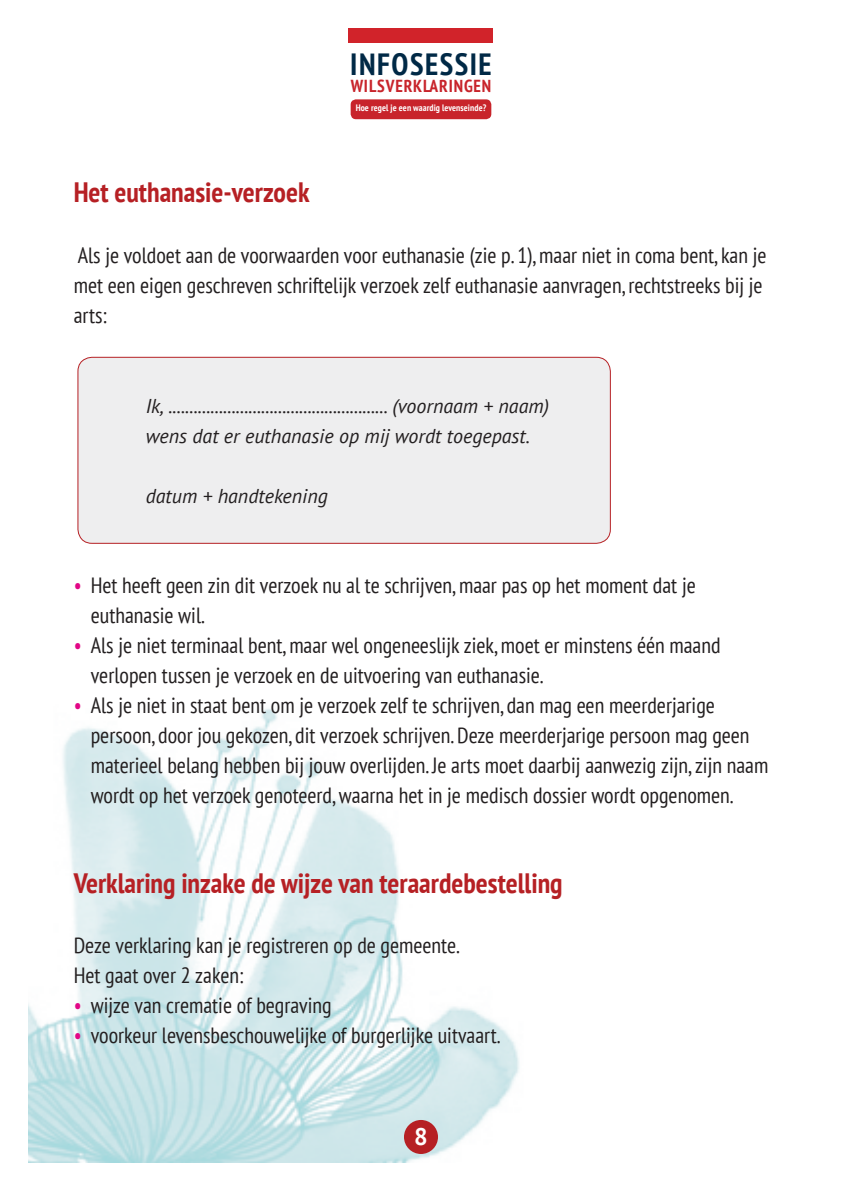
<style>
.page{position:relative;width:842px;height:1191px;background:#fff}
.page>*{position:absolute;margin:0;border:0;box-sizing:border-box;transform-origin:0 0}
.t1{font:700 condensed 30.6px "PT Sans";letter-spacing:.05em;color:#002946}
.Body_insprong_1{font:700 condensed 28px "PT Sans";color:#b62024}
.t2{font:700 24px "PT Sans";color:#fff}
.Body_insprong_1-2{font:condensed 22px/30px "PT Sans";color:#231f20}
.Body{font:condensed 22px "PT Sans";color:#231f20}
.Body-2{font:italic 20px/30px "PT Sans";color:#231f20}
.t3{font:700 condensed 17.4px "PT Sans";letter-spacing:.05em;color:#c8242b}
.t4{font:700 condensed 9.4px "PT Sans";letter-spacing:.01em;color:#fff}
.s1{color:#e20786}
</style>
<div class="page">
<img style="left:28px;top:708px;width:491px;height:454px">
<div style="left:351px;top:99px;width:140px;height:20px;background:#c8242b;border-radius:5px"></div>
<div style="left:349px;top:28px;width:144px;height:15px;background:#d1232a"></div>
<div style="left:404px;top:1120px;width:34px;height:34px;background:#b62024;border-radius:50%"></div>
<div style="left:78px;top:357px;width:532px;height:186px;background:#eeeeef;border-radius:14px"></div>
<div style="left:77px;top:357px;width:534px;height:187px;border:1px solid #b62024;border-radius:14px"></div>
<p class="Body_insprong_1" style="left:74px;top:174px;width:237px">Het euthanasie-verzoek</p>
<p class="t1" style="left:350px;top:43px;width:143px">INFOSESSIE</p>
<p class="t3" style="left:351px;top:74px;width:142px">WILSVERKLARINGEN</p>
<p class="t4" style="left:356px;top:102px;width:132px">Hoe regel je een waardig levenseinde?</p>
<p class="Body_insprong_1-2" style="left:74px;top:239px;width:694px">Als je voldoet aan de voorwaarden voor euthanasie (zie p. 1), maar niet in coma bent, kan je met een eigen geschreven schriftelijk verzoek zelf euthanasie aanvragen, rechtstreeks bij je arts:</p>
<p class="Body-2" style="left:146px;top:390px;width:405px">Ik, .................................................... (voornaam + naam) wens dat er euthanasie op mij wordt toegepast.</p>
<p class="Body-2" style="left:146px;top:480px;width:184px">datum + handtekening</p>
<p class="Body_insprong_1-2" style="left:91px;top:569px;width:607px;text-indent:-17px"><span class="s1">•</span> Het heeft geen zin dit verzoek nu al te schrijven, maar pas op het moment dat je euthanasie wil.</p>
<p class="Body_insprong_1-2" style="left:91px;top:629px;width:631px;text-indent:-17px"><span class="s1">•</span> Als je niet terminaal bent, maar wel ongeneeslijk ziek, moet er minstens één maand verlopen tussen je verzoek en de uitvoering van euthanasie.</p>
<p class="Body_insprong_1-2" style="left:91px;top:689px;width:679px;text-indent:-17px"><span class="s1">•</span> Als je niet in staat bent om je verzoek zelf te schrijven, dan mag een meerderjarige persoon, door jou gekozen, dit verzoek schrijven. Deze meerderjarige persoon mag geen materieel belang hebben bij jouw overlijden. Je arts moet daarbij aanwezig zijn, zijn naam wordt op het verzoek genoteerd, waarna het in je medisch dossier wordt opgenomen.</p>
<p class="Body_insprong_1" style="left:74px;top:864px;width:490px">Verklaring inzake de wijze van teraardebestelling</p>
<p class="Body" style="left:74px;top:931px;width:387px">Deze verklaring kan je registreren op de gemeente.</p>
<p class="Body" style="left:74px;top:961px;width:171px">Het gaat over 2 zaken:</p>
<p class="Body_insprong_1-2" style="left:74px;top:989px;width:259px"><span class="s1">•</span> wijze van crematie of begraving</p>
<p class="Body_insprong_1-2" style="left:74px;top:1019px;width:428px"><span class="s1">•</span> voorkeur levensbeschouwelijke of burgerlijke uitvaart.</p>
<p class="t2" style="left:414px;top:1120px;width:15px">8</p>
</div>
